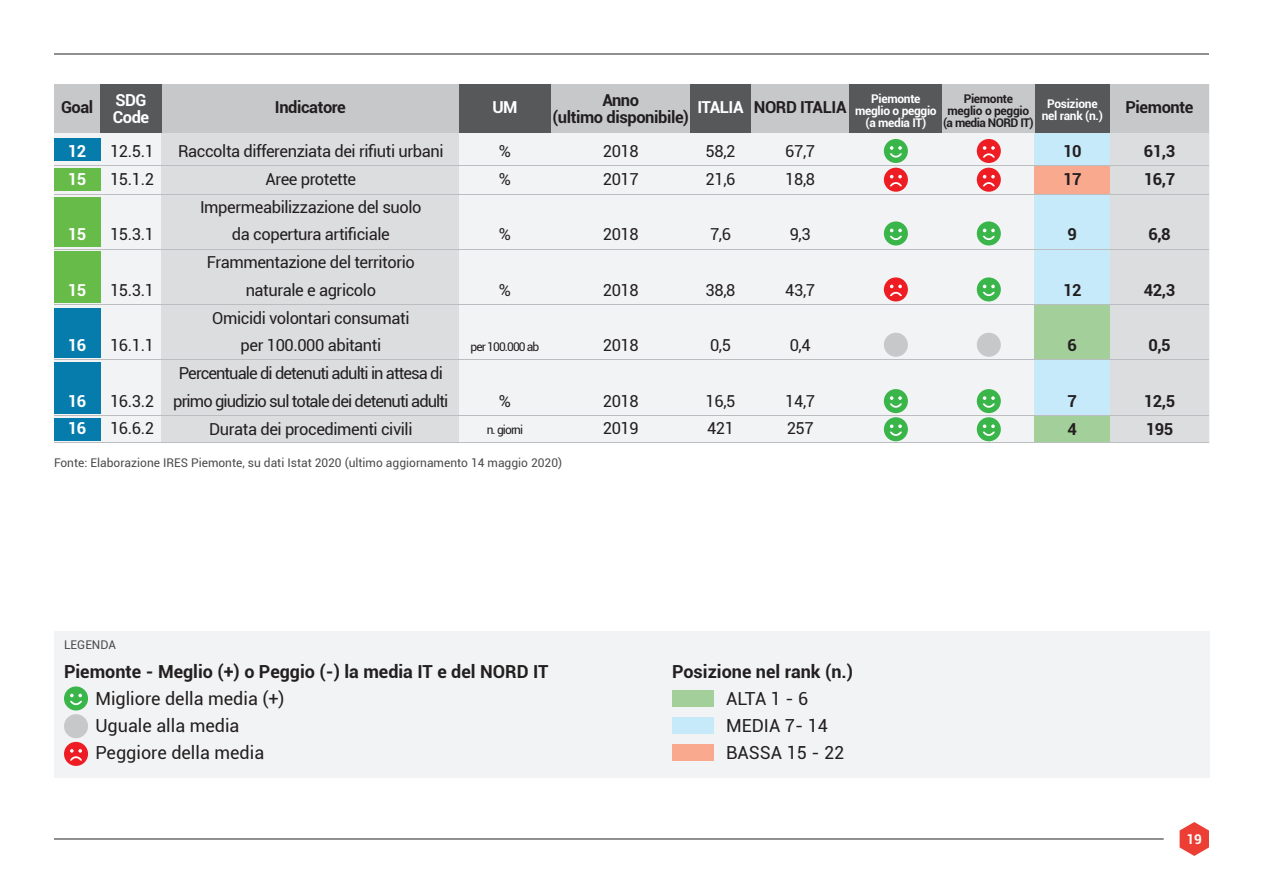
<style>
.page{position:relative;width:1263px;height:893px;background:#fff}
.page>*{position:absolute;margin:0;border:0;box-sizing:border-box;transform-origin:0 0}
.t1{font:18px/27px "Roboto";color:#231f20}
.t2{font:700 18px "Roboto";color:#231f20}
.t3{font:16.5px/27.8px "Roboto";letter-spacing:-.025em;color:#231f20}
.t4{font:700 16.5px/27.8px "Roboto";letter-spacing:-.025em;color:#231f20}
.t5{font:700 16.5px/27.8px "Roboto";letter-spacing:-.025em;color:#fff}
.t6{font:700 13.5px "Roboto";color:#fff}
.t7{font:12px "Roboto";color:#4b4c4d}
.t8{font:700 12px/12px "Roboto";letter-spacing:-.025em;color:#fff;text-align:center}
.t9{font:700 12px/12px "Roboto";letter-spacing:-.025em;color:#231f20;text-align:center}
.t10{font:12px "Roboto";letter-spacing:-.075em;color:#231f20}
.s1{color:#fff}
</style>
<div class="page">
<hr style="left:54px;top:839px;width:1110px;height:1px;background:#231f20">
<hr style="left:54px;top:54px;width:1155px;height:1px;background:#231f20">
<svg style="left:1179px;top:822px;width:30px;height:34px"></svg>
<div style="left:54px;top:84px;width:1155px;height:359px;background:#f2f3f4"></div>
<div style="left:1035px;top:305px;width:75px;height:55px;background:#a3cf9a"></div>
<div style="left:1035px;top:416px;width:75px;height:27px;background:#a3cf9a"></div>
<div style="left:1035px;top:165px;width:75px;height:29px;background:#f8a98e"></div>
<div style="left:1035px;top:133px;width:75px;height:32px;background:#c6eafa"></div>
<div style="left:1035px;top:194px;width:75px;height:111px;background:#c6eafa"></div>
<div style="left:1035px;top:360px;width:75px;height:56px;background:#c6eafa"></div>
<div style="left:54px;top:418px;width:46px;height:23px;background:#067cad"></div>
<div style="left:54px;top:139px;width:46px;height:22px;background:#067cad"></div>
<div style="left:54px;top:169px;width:46px;height:22px;background:#67bc49"></div>
<div style="left:54px;top:197px;width:46px;height:49px;background:#67bc49"></div>
<div style="left:54px;top:362px;width:46px;height:52px;background:#067cad"></div>
<div style="left:54px;top:251px;width:46px;height:51px;background:#67bc49"></div>
<div style="left:54px;top:308px;width:46px;height:49px;background:#067cad"></div>
<div style="left:162px;top:133px;width:297px;height:310px;background:#dcdddf"></div>
<div style="left:1110px;top:133px;width:99px;height:310px;background:#dcdddf"></div>
<div style="left:147px;top:85px;width:312px;height:48px;background:#c7c8ca"></div>
<div style="left:54px;top:85px;width:46px;height:48px;background:#c7c8ca"></div>
<div style="left:100px;top:85px;width:62px;height:48px;background:#57585a"></div>
<div style="left:459px;top:85px;width:92px;height:48px;background:#57585a"></div>
<div style="left:551px;top:85px;width:139px;height:48px;background:#c7c8ca"></div>
<div style="left:751px;top:85px;width:99px;height:48px;background:#c7c8ca"></div>
<div style="left:1110px;top:85px;width:99px;height:48px;background:#c7c8ca"></div>
<div style="left:690px;top:85px;width:61px;height:48px;background:#57585a"></div>
<div style="left:1035px;top:85px;width:75px;height:48px;background:#57585a"></div>
<div style="left:850px;top:85px;width:92px;height:48px;background:#57585a"></div>
<div style="left:942px;top:85px;width:93px;height:48px;background:#c7c8ca"></div>
<svg style="left:977px;top:221px;width:24px;height:24px"></svg>
<svg style="left:977px;top:389px;width:24px;height:52px"></svg>
<svg style="left:977px;top:277px;width:24px;height:24px"></svg>
<svg style="left:884px;top:221px;width:24px;height:24px"></svg>
<svg style="left:884px;top:389px;width:24px;height:52px"></svg>
<svg style="left:977px;top:139px;width:24px;height:53px"></svg>
<svg style="left:884px;top:139px;width:24px;height:53px"></svg>
<svg style="left:977px;top:333px;width:24px;height:24px"></svg>
<svg style="left:884px;top:333px;width:24px;height:24px"></svg>
<svg style="left:884px;top:277px;width:24px;height:24px"></svg>
<hr style="left:54px;top:194px;width:1155px;height:1px;background:#bcbdc0">
<hr style="left:54px;top:165px;width:1155px;height:1px;background:#bcbdc0">
<hr style="left:54px;top:249px;width:1155px;height:1px;background:#bcbdc0">
<hr style="left:54px;top:305px;width:1155px;height:1px;background:#bcbdc0">
<hr style="left:54px;top:359px;width:1155px;height:1px;background:#bcbdc0">
<hr style="left:54px;top:415px;width:1155px;height:1px;background:#bcbdc0">
<hr style="left:54px;top:442px;width:1155px;height:1px;background:#bcbdc0">
<div style="left:54px;top:631px;width:1155px;height:147px;background:#f2f3f4"></div>
<svg style="left:64px;top:686px;width:24px;height:80px"></svg>
<div style="left:672px;top:690px;width:42px;height:17px;background:#a3cf9a"></div>
<div style="left:672px;top:717px;width:42px;height:16px;background:#c6eafa"></div>
<div style="left:672px;top:744px;width:42px;height:16px;background:#f8a98e"></div>
<p class="t8" style="left:855px;top:92px;width:83px">Piemonte meglio o peggio (a media IT)</p>
<p class="t9" style="left:943px;top:92px;width:92px">Piemonte<br>meglio o peggio (a media NORD IT)</p>
<p class="t5" style="left:113px;top:91px;width:38px;line-height:16.5px">SDG<br>Code</p>
<p class="t4" style="left:61px;top:93px;width:34px">Goal</p>
<p class="t4" style="left:275px;top:93px;width:72px">Indicatore</p>
<p class="t5" style="left:492px;top:93px;width:27px">UM</p>
<p class="t4" style="left:552px;top:91px;width:138px;line-height:16.5px;text-align:center">Anno<br>(ultimo disponibile)</p>
<p class="t4" style="left:697px;top:93px;width:151px"><span class="s1">ITALIA</span> NORD ITALIA</p>
<p class="t4" style="left:1125px;top:93px;width:69px">Piemonte</p>
<p class="t8" style="left:1042px;top:97px;width:63px">Posizione nel rank (n.)</p>
<p class="t3" style="left:173px;top:137px;width:277px;text-align:center">Raccolta differenziata dei rifiuti urbani<br>Aree protette<br>Impermeabilizzazione del suolo<br>da copertura artificiale<br>Frammentazione del territorio<br>naturale e agricolo<br>Omicidi volontari consumati<br>per 100.000 abitanti<br>Percentuale di detenuti adulti in attesa di primo giudizio sul totale dei detenuti adulti<br>Durata dei procedimenti civili</p>
<p class="t7" style="left:54px;top:454px;width:510px">Fonte: Elaborazione IRES Piemonte, su dati Istat 2020 (ultimo aggiornamento 14 maggio 2020)</p>
<p class="t5" style="left:68px;top:136px;width:20px">12<br>15</p>
<p class="t3" style="left:110px;top:137px;width:45px">12.5.1<br>15.1.2</p>
<p class="t3" style="left:499px;top:137px;width:14px">% %</p>
<p class="t5" style="left:68px;top:220px;width:20px">15</p>
<p class="t3" style="left:110px;top:220px;width:45px">15.3.1</p>
<p class="t3" style="left:499px;top:220px;width:14px">%</p>
<p class="t5" style="left:68px;top:275px;width:20px">15</p>
<p class="t3" style="left:110px;top:275px;width:45px">15.3.1</p>
<p class="t3" style="left:499px;top:275px;width:14px">%</p>
<p class="t3" style="left:110px;top:331px;width:45px">16.1.1</p>
<p class="t5" style="left:68px;top:331px;width:20px">16</p>
<p class="t10" style="left:471px;top:338px;width:70px">per 100.000 ab</p>
<p class="t3" style="left:110px;top:386px;width:45px">16.3.2<br>16.6.2</p>
<p class="t3" style="left:499px;top:386px;width:14px">%</p>
<p class="t10" style="left:487px;top:422px;width:38px">n. giorni</p>
<p class="t5" style="left:68px;top:386px;width:20px">16<br>16</p>
<p class="t3" style="left:603px;top:137px;width:37px">2018<br>2017</p>
<p class="t3" style="left:603px;top:220px;width:37px">2018</p>
<p class="t3" style="left:603px;top:275px;width:37px">2018</p>
<p class="t3" style="left:603px;top:331px;width:37px">2018</p>
<p class="t3" style="left:603px;top:386px;width:37px">2018<br>2019</p>
<p class="t3" style="left:706px;top:137px;width:31px">58,2<br>21,6</p>
<p class="t3" style="left:785px;top:137px;width:31px">67,7<br>18,8</p>
<p class="t3" style="left:710px;top:220px;width:23px">7,6</p>
<p class="t3" style="left:790px;top:220px;width:23px">9,3</p>
<p class="t3" style="left:706px;top:275px;width:31px">38,8</p>
<p class="t3" style="left:785px;top:275px;width:31px">43,7</p>
<p class="t3" style="left:710px;top:331px;width:23px">0,5</p>
<p class="t3" style="left:790px;top:331px;width:23px">0,4</p>
<p class="t3" style="left:706px;top:386px;width:31px">16,5<br>421</p>
<p class="t3" style="left:785px;top:386px;width:31px">14,7<br>257</p>
<p class="t4" style="left:1063px;top:137px;width:20px">10<br>17</p>
<p class="t4" style="left:1144px;top:137px;width:33px">61,3<br>16,7</p>
<p class="t4" style="left:1067px;top:220px;width:11px">9</p>
<p class="t4" style="left:1148px;top:220px;width:24px">6,8</p>
<p class="t4" style="left:1063px;top:275px;width:20px">12</p>
<p class="t4" style="left:1144px;top:275px;width:33px">42,3</p>
<p class="t4" style="left:1067px;top:331px;width:11px">6</p>
<p class="t4" style="left:1148px;top:331px;width:24px">0,5</p>
<p class="t4" style="left:1067px;top:386px;width:11px">7<br>4</p>
<p class="t4" style="left:1144px;top:386px;width:33px">12,5<br>195</p>
<p class="t7" style="left:64px;top:636px;width:54px">LEGENDA</p>
<p class="t2" style="left:64px;top:659px;width:486px">Piemonte - Meglio (+) o Peggio (-) la media IT e del NORD IT</p>
<p class="t1" style="left:95px;top:684px;width:191px">Migliore della media (+)<br>Uguale alla media<br>Peggiore della media</p>
<p class="t2" style="left:672px;top:659px;width:182px">Posizione nel rank (n.)</p>
<p class="t1" style="left:726px;top:684px;width:120px">ALTA 1 - 6<br>MEDIA 7- 14<br>BASSA 15 - 22</p>
<p class="t6" style="left:1186px;top:830px;width:17px">19</p>
</div>
